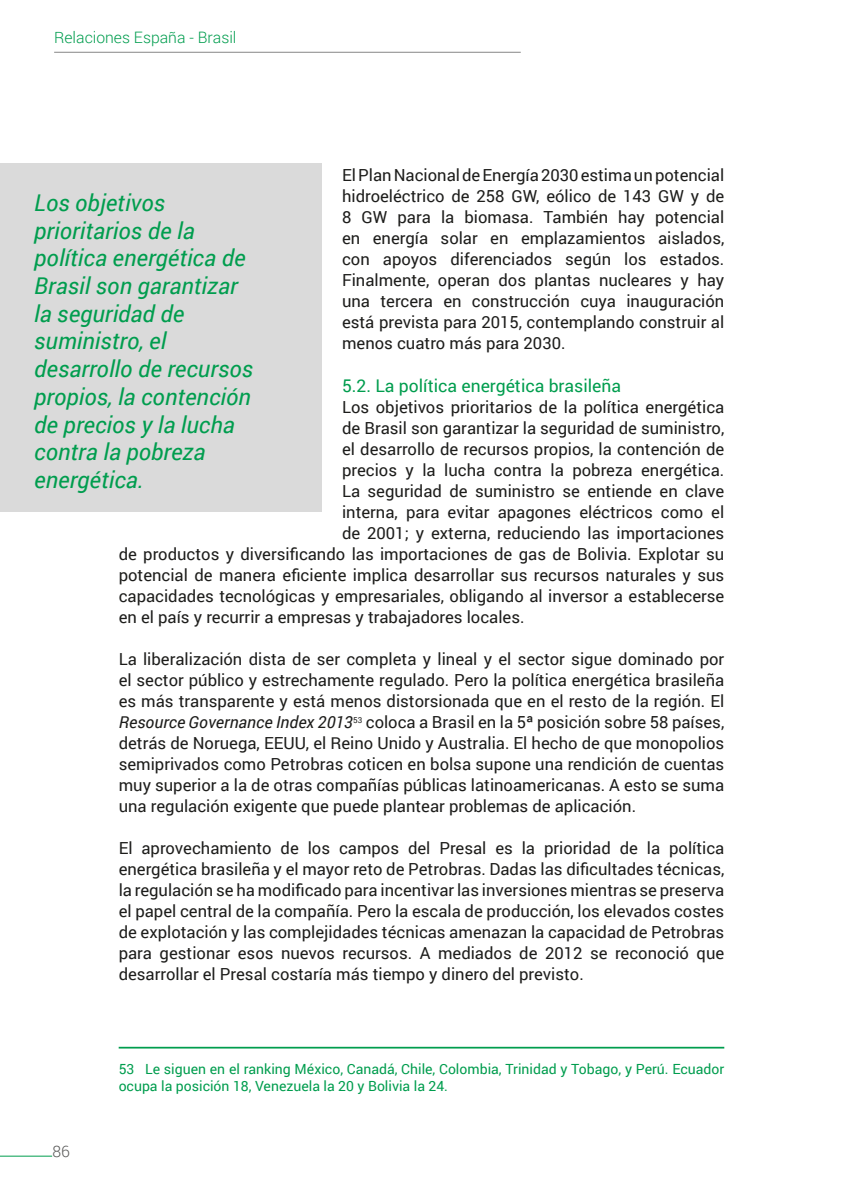
<style>
.page{position:relative;width:843px;height:1190px;background:#fff}
.page>*{position:absolute;margin:0;border:0;box-sizing:border-box;transform-origin:0 0}
.Pie_de_pagina{font:italic 23.1px/27.7px "Roboto";color:#009d4e}
.t1{font:17.5px "Roboto";color:#009d4e}
.t2{font:16.62px/21px "Roboto";color:#1d1d1b;text-align:justify}
.t3{font:300 15.75px "Roboto";color:#009d4e}
.t4{font:300 15.75px "Roboto";color:#575756}
.Pie_de_pagina-2{font:14px/16.8px "Roboto";color:#009d4e}
.s1{font-style:italic}
</style>
<div class="page">
<hr style="left:0;top:1155px;width:52px;height:1px;background:#009d4e">
<hr style="left:54px;top:52px;width:466px;height:1px;background:#878787">
<hr style="left:119px;top:1046px;width:605px;height:2px;background:#009d4e">
<div style="left:0;top:163px;width:322px;height:348px;background:#dadada"></div>
<p class="t3" style="left:54px;top:27px;width:184px">Relaciones España - Brasil</p>
<p class="t2" style="left:342px;top:164px;width:383px">El Plan Nacional de Energía 2030 estima un potencial hidroeléctrico de 258 GW, eólico de 143 GW y de 8 GW para la biomasa. También hay potencial en energía solar en emplazamientos aislados, con apoyos diferenciados según los estados.<br>Finalmente, operan dos plantas nucleares y hay una tercera en construcción cuya inauguración está prevista para 2015, contemplando construir al menos cuatro más para 2030.</p>
<p class="t1" style="left:342px;top:373px;width:280px">5.2. La política energética brasileña</p>
<p class="t2" style="left:342px;top:395px;width:383px">Los objetivos prioritarios de la política energética</p>
<p class="t2" style="left:342px;top:416px;width:383px">de Brasil son garantizar la seguridad de suministro,</p>
<p class="t2" style="left:342px;top:437px;width:383px">el desarrollo de recursos propios, la contención de</p>
<p class="t2" style="left:342px;top:458px;width:383px">precios y la lucha contra la pobreza energética.</p>
<p class="t2" style="left:342px;top:479px;width:383px">La seguridad de suministro se entiende en clave</p>
<p class="t2" style="left:342px;top:500px;width:383px">interna, para evitar apagones eléctricos como el</p>
<p class="t2" style="left:342px;top:521px;width:383px">de 2001; y externa, reduciendo las importaciones</p>
<p class="t2" style="left:119px;top:542px;width:607px">de productos y diversificando las importaciones de gas de Bolivia. Explotar su</p>
<p class="t2" style="left:119px;top:563px;width:607px">potencial de manera eficiente implica desarrollar sus recursos naturales y sus</p>
<p class="t2" style="left:119px;top:584px;width:607px">capacidades tecnológicas y empresariales, obligando al inversor a establecerse</p>
<p class="t2" style="left:119px;top:605px;width:407px">en el país y recurrir a empresas y trabajadores locales.</p>
<p class="t2" style="left:119px;top:647px;width:607px">La liberalización dista de ser completa y lineal y el sector sigue dominado por el sector público y estrechamente regulado. Pero la política energética brasileña es más transparente y está menos distorsionada que en el resto de la región. El <span class="s1">Resource Governance Index 2013</span><sup>53</sup> coloca a Brasil en la 5ª posición sobre 58 países, detrás de Noruega, EEUU, el Reino Unido y Australia. El hecho de que monopolios semiprivados como Petrobras coticen en bolsa supone una rendición de cuentas muy superior a la de otras compañías públicas latinoamericanas. A esto se suma una regulación exigente que puede plantear problemas de aplicación.</p>
<p class="t2" style="left:119px;top:836px;width:607px">El aprovechamiento de los campos del Presal es la prioridad de la política energética brasileña y el mayor reto de Petrobras. Dadas las dificultades técnicas, la regulación se ha modificado para incentivar las inversiones mientras se preserva el papel central de la compañía. Pero la escala de producción, los elevados costes de explotación y las complejidades técnicas amenazan la capacidad de Petrobras para gestionar esos nuevos recursos. A mediados de 2012 se reconoció que desarrollar el Presal costaría más tiempo y dinero del previsto.</p>
<p class="Pie_de_pagina" style="left:34px;top:188px;width:220px">Los objetivos prioritarios de la política energética de<br>Brasil son garantizar la seguridad de suministro, el desarrollo de recursos propios, la contención de precios y la lucha contra la pobreza energética.</p>
<p class="t4" style="left:52px;top:1140px;width:19px">86</p>
<p class="Pie_de_pagina-2" style="left:119px;top:1060px;width:607px">53 Le siguen en el ranking México, Canadá, Chile, Colombia, Trinidad y Tobago, y Perú. Ecuador ocupa la posición 18, Venezuela la 20 y Bolivia la 24.</p>
</div>
